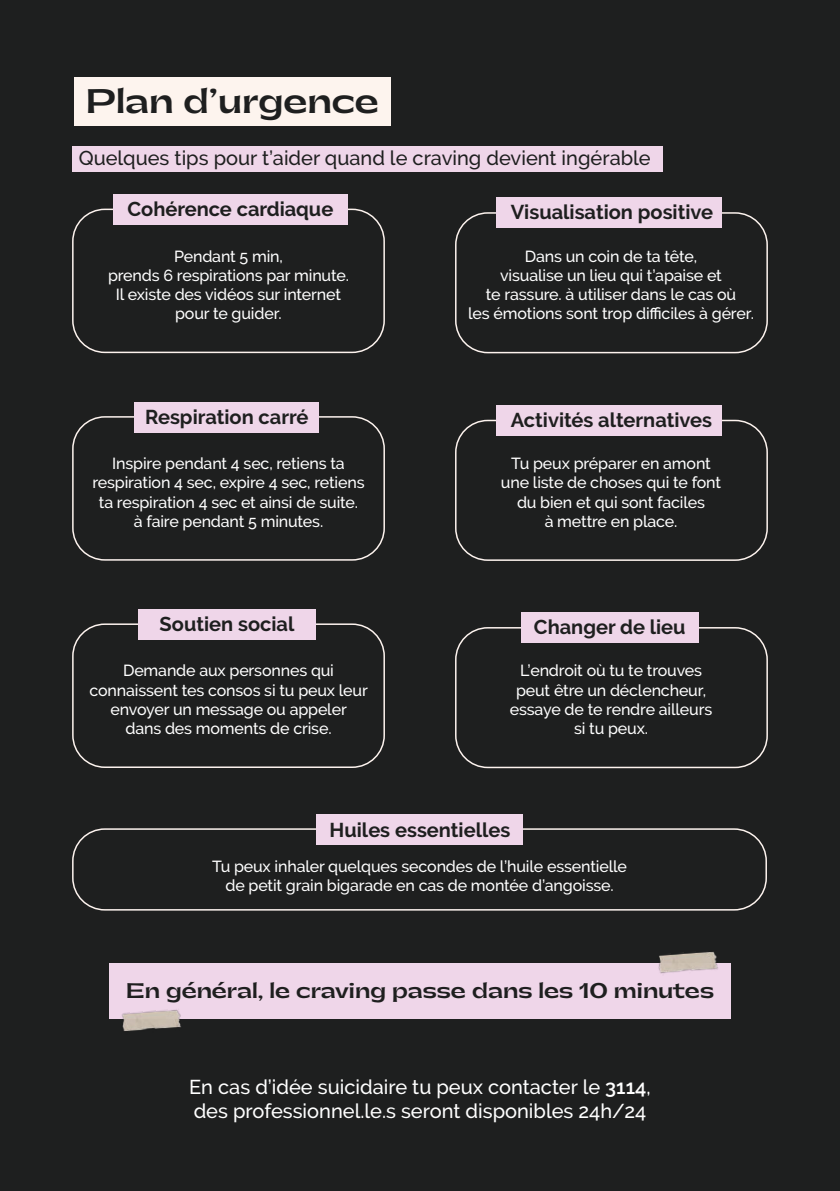
<style>
.page{position:relative;width:840px;height:1191px;background:#fff}
.page>*{position:absolute;margin:0;border:0;box-sizing:border-box;transform-origin:0 0}
.t1{font:700 32px "PP Gatwick";color:#1e1f1f}
.t2{font:700 20px "Raleway";color:#1e1f1f}
.t3{font:500 20px/24px "Raleway";color:#fff}
.t4{font:500 20px "Raleway";color:#1e1f1f}
.t5{font:700 20px "PP Gatwick";color:#1e1f1f}
.t6{font:500 16px/19.2px "Raleway";letter-spacing:-.01em;color:#fff;text-align:center}
.s1{font-weight:600}
</style>
<div class="page">
<div style="left:0;top:0;width:839px;height:1191px;background:#1e1f1f"></div>
<div style="left:74px;top:77px;width:316px;height:48px;background:#fdf4ee"></div>
<div style="left:109px;top:963px;width:621px;height:55px;background:#efd6e9"></div>
<div style="left:72px;top:209px;width:312px;height:144px;border:2px solid #fdf3ee;border-radius:32px"></div>
<div style="left:72px;top:416px;width:313px;height:144px;border:2px solid #fdf3ee;border-radius:32px"></div>
<div style="left:72px;top:623px;width:313px;height:145px;border:2px solid #fdf3ee;border-radius:32px"></div>
<div style="left:72px;top:828px;width:694px;height:82px;border:2px solid #fdf3ee;border-radius:32px"></div>
<div style="left:455px;top:212px;width:312px;height:141px;border:2px solid #fdf3ee;border-radius:32px"></div>
<div style="left:455px;top:420px;width:312px;height:141px;border:2px solid #fdf3ee;border-radius:32px"></div>
<div style="left:455px;top:627px;width:312px;height:141px;border:2px solid #fdf3ee;border-radius:32px"></div>
<div style="left:113px;top:194px;width:234px;height:31px;background:#efd6e9"></div>
<div style="left:134px;top:402px;width:185px;height:30px;background:#efd6e9"></div>
<div style="left:138px;top:609px;width:177px;height:30px;background:#efd6e9"></div>
<div style="left:317px;top:814px;width:205px;height:30px;background:#efd6e9"></div>
<div style="left:496px;top:197px;width:226px;height:31px;background:#efd6e9"></div>
<div style="left:496px;top:405px;width:226px;height:30px;background:#efd6e9"></div>
<div style="left:520px;top:612px;width:178px;height:30px;background:#efd6e9"></div>
<img style="left:120px;top:1009px;width:65px;height:22px">
<img style="left:658px;top:952px;width:60px;height:22px">
<div style="left:72px;top:146px;width:590px;height:25px;background:#efd6e9"></div>
<h1 class="t1" style="left:85px;top:81px;width:295px">Plan d’urgence</h1>
<p class="t4" style="left:79px;top:146px;width:573px">Quelques tips pour t’aider quand le craving devient ingérable</p>
<p class="t2" style="left:127px;top:198px;width:207px">Cohérence cardiaque</p>
<p class="t6" style="left:108px;top:246px;width:242px">Pendant 5 min,<br>prends 6 respirations par minute.<br>Il existe des vidéos sur internet pour te guider.</p>
<p class="t2" style="left:145px;top:405px;width:165px">Respiration carré</p>
<p class="t6" style="left:92px;top:454px;width:273px">Inspire pendant 4 sec, retiens ta respiration 4 sec, expire 4 sec, retiens ta respiration 4 sec et ainsi de suite. à faire pendant 5 minutes.</p>
<p class="t2" style="left:159px;top:613px;width:136px">Soutien social</p>
<p class="t6" style="left:89px;top:661px;width:280px">Demande aux personnes qui connaissent tes consos si tu peux leur envoyer un message ou appeler<br>dans des moments de crise.</p>
<p class="t2" style="left:510px;top:201px;width:204px">Visualisation positive</p>
<p class="t6" style="left:468px;top:246px;width:287px">Dans un coin de ta tête,<br>visualise un lieu qui t’apaise et<br>te rassure. à utiliser dans le cas où<br>les émotions sont trop difficiles à gérer.</p>
<p class="t2" style="left:510px;top:408px;width:203px">Activités alternatives</p>
<p class="t6" style="left:500px;top:454px;width:221px">Tu peux préparer en amont une liste de choses qui te font du bien et qui sont faciles<br>à mettre en place.</p>
<p class="t2" style="left:533px;top:615px;width:153px">Changer de lieu</p>
<p class="t6" style="left:509px;top:661px;width:204px">L’endroit où tu te trouves peut être un déclencheur, essaye de te rendre ailleurs si tu peux.</p>
<p class="t2" style="left:329px;top:819px;width:182px">Huiles essentielles</p>
<p class="t6" style="left:212px;top:856px;width:416px">Tu peux inhaler quelques secondes de l’huile essentielle de petit grain bigarade en cas de montée d’angoisse.</p>
<p class="t5" style="left:126px;top:978px;width:589px">En général, le craving passe dans les 10 minutes</p>
<p class="t3" style="left:189px;top:1075px;width:462px">En cas d’idée suicidaire tu peux contacter le <span class="s1">3114</span>, des professionnel.le.s seront disponibles 24h/24</p>
</div>
